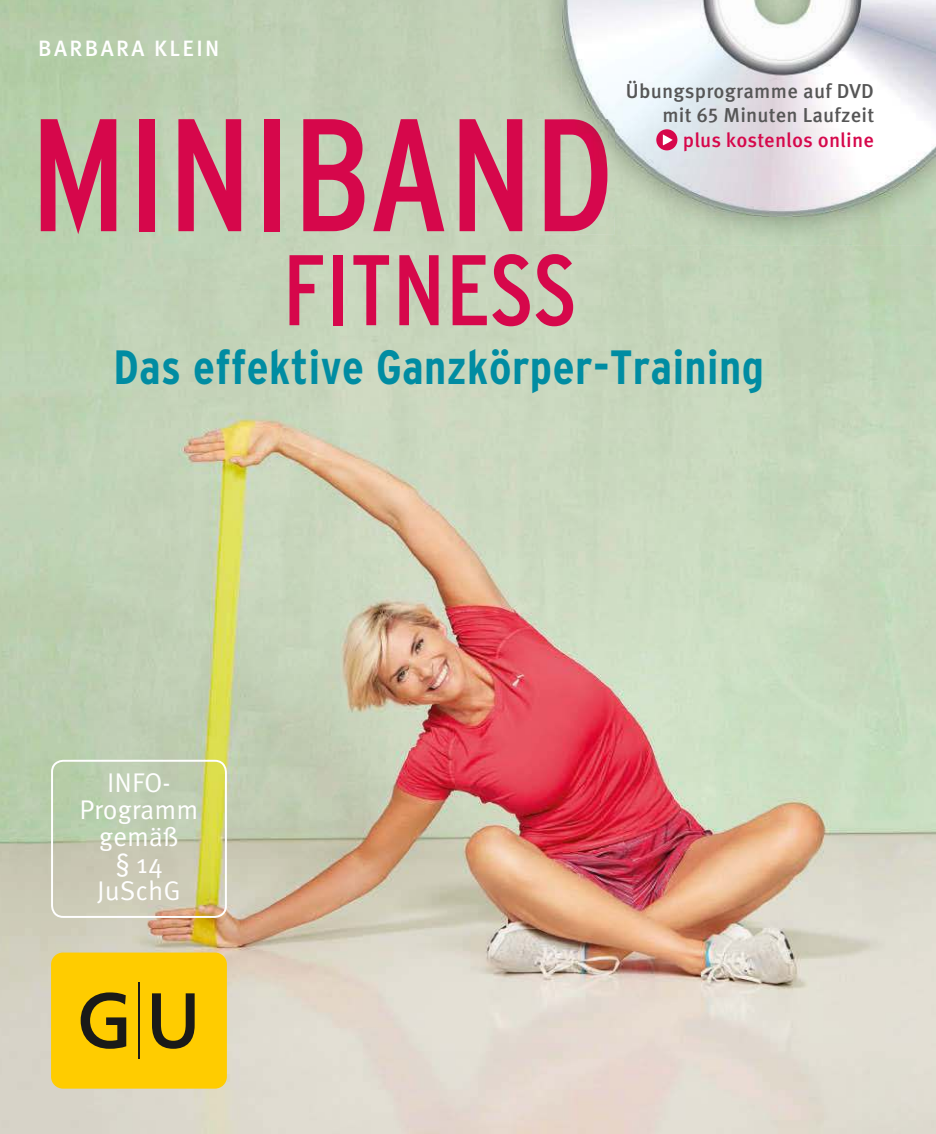
<style>
.page{position:relative;width:936px;height:1134px;background:#fff}
.page>*{position:absolute;margin:0;border:0;box-sizing:border-box;transform-origin:0 0}
.t1{font:condensed 160px "Interstate";color:#d6074b}
.t2{font:condensed 100px "Interstate";color:#d6074b}
.t3{font:700 condensed 48px "Interstate";letter-spacing:.01em;color:#008ca2}
.t4{font:27px/27px "Meta OT Norm";color:#fff;text-align:center}
.t5{font:500 22.2px "Meta OT";letter-spacing:.11em;color:#fff}
.t6{font:500 20.2px/24.2px "Meta OT";letter-spacing:.01em;color:#565656;text-align:right}
.t7{font:500 20.2px "Meta OT";letter-spacing:.005em;color:#d6074b}
</style>
<div class="page">
<img style="left:0;top:0;width:935px;height:1134px">
<img style="left:537px;top:0;width:398px;height:246px">
<img style="left:537px;top:119px;width:70px;height:115px">
<img style="left:562px;top:0;width:373px;height:217px">
<img style="left:607px;top:119px;width:7px;height:98px">
<img style="left:562px;top:119px;width:45px;height:98px">
<svg style="left:656px;top:129px;width:21px;height:21px"></svg>
<div style="left:51px;top:760px;width:176px;height:158px;border:2px solid #fff;border-radius:11px"></div>
<div style="left:51px;top:952px;width:176px;height:137px;background:#fc0;border-radius:12px"></div>
<svg style="left:81px;top:992px;width:45px;height:57px"></svg>
<svg style="left:152px;top:993px;width:43px;height:56px"></svg>
<hr style="left:138px;top:982px;width:2px;height:77px;background:#1a1a18">
<p class="t5" style="left:38px;top:37px;width:183px">BARBARA KLEIN</p>
<h1 class="t1" style="left:30px;top:82px;width:586px">MINIBAND</h1>
<h2 class="t2" style="left:282px;top:232px;width:296px">FITNESS</h2>
<p class="t6" style="left:626px;top:80px;width:250px">Übungsprogramme auf DVD mit 65 Minuten Laufzeit</p>
<p class="t7" style="left:682px;top:129px;width:193px">plus kostenlos online</p>
<h3 class="t3" style="left:113px;top:349px;width:652px">Das effektive Ganzkörper-Training</h3>
<h3 class="t4" style="left:79px;top:771px;width:120px">INFO-<br>Programm gemäß<br>§ 14<br>JuSchG</h3>
</div>
